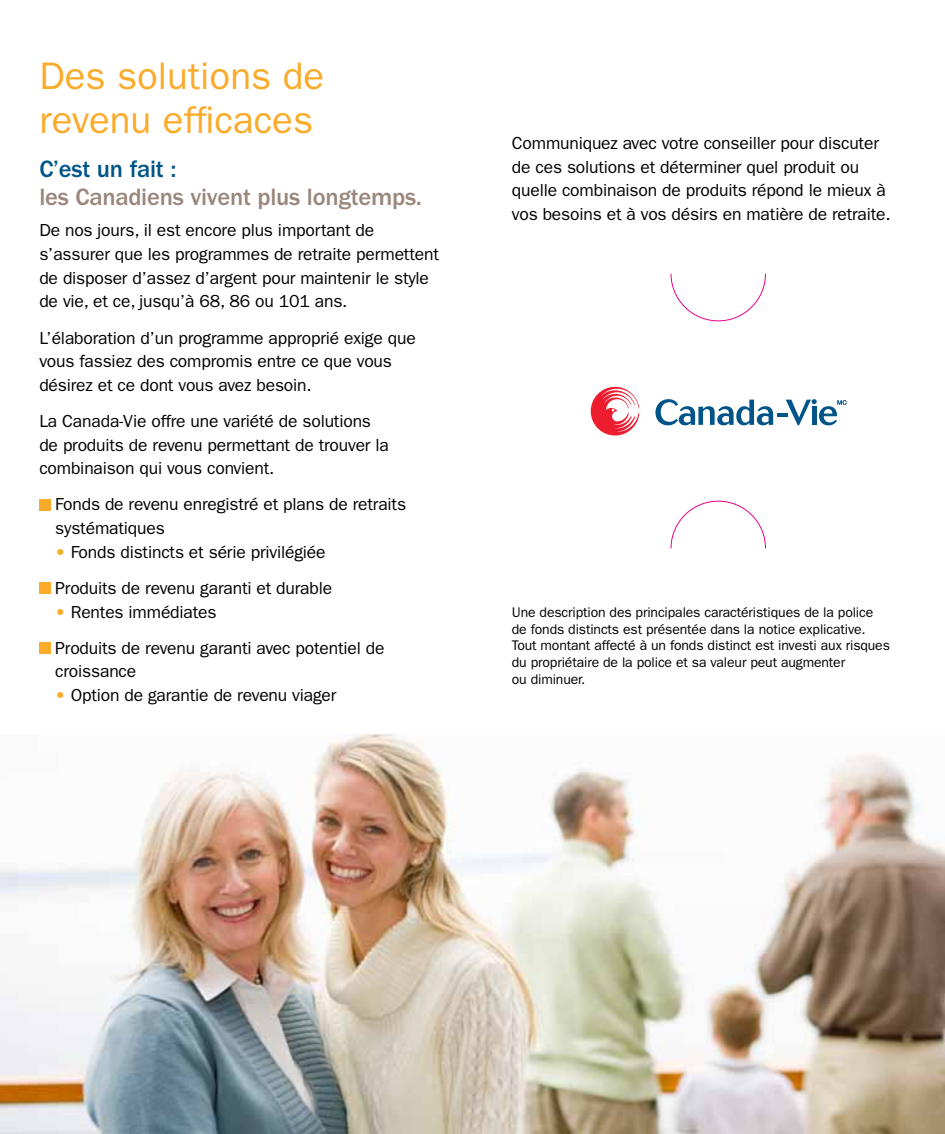
<style>
.page{position:relative;width:945px;height:1134px;background:#fff}
.page>*{position:absolute;margin:0;border:0;box-sizing:border-box;transform-origin:0 0}
.t1{font:38.5px/43.8px "ITC Franklin Gothic Std";color:#fbaa29}
.t2{font:500 24.5px "ITC Franklin Gothic Std";letter-spacing:-.01em;color:#99877d}
.t3{font:500 24.5px "ITC Franklin Gothic Std";letter-spacing:-.01em;color:#005488}
.t4{font:17.5px/23.6px "ITC Franklin Gothic Std";letter-spacing:-.01em;color:#000}
.t5{font:14px/16.8px "ITC Franklin Gothic Std";letter-spacing:-.01em;color:#000}
.s1{font-family:"ITC Franklin Gothic Std Hvy";color:#fbaa29}
</style>
<div class="page">
<img style="left:0;top:734px;width:945px;height:400px">
<div style="left:39px;top:499px;width:11px;height:11px;background:#fbaa29"></div>
<div style="left:39px;top:583px;width:11px;height:11px;background:#fbaa29"></div>
<div style="left:39px;top:643px;width:11px;height:11px;background:#fbaa29"></div>
<svg style="left:655px;top:399px;width:192px;height:26px"></svg>
<svg style="left:591px;top:387px;width:48px;height:49px"></svg>
<svg style="left:670px;top:500px;width:96px;height:49px"></svg>
<svg style="left:670px;top:273px;width:96px;height:49px"></svg>
<h1 class="t1" style="left:39px;top:55px;width:286px">Des solutions de revenu efficaces</h1>
<h2 class="t3" style="left:39px;top:155px;width:139px">C’est un fait :</h2>
<h2 class="t2" style="left:39px;top:183px;width:384px">les Canadiens vivent plus longtemps.</h2>
<p class="t4" style="left:39px;top:219px;width:401px">De nos jours, il est encore plus important de s’assurer que les programmes de retraite permettent de disposer d’assez d’argent pour maintenir le style de vie, et ce, jusqu’à 68, 86 ou 101 ans.</p>
<p class="t4" style="left:39px;top:326px;width:378px">L’élaboration d’un programme approprié exige que vous fassiez des compromis entre ce que vous désirez et ce dont vous avez besoin.</p>
<p class="t4" style="left:39px;top:409px;width:351px">La Canada-Vie offre une variété de solutions de produits de revenu permettant de trouver la combinaison qui vous convient.</p>
<p class="t4" style="left:55px;top:493px;width:352px">Fonds de revenu enregistré et plans de retraits systématiques</p>
<p class="t4" style="left:55px;top:534px;width:279px;line-height:36.2px"><span class="s1">•</span> Fonds distincts et série privilégiée<br>Produits de revenu garanti et durable</p>
<p class="t4" style="left:55px;top:594px;width:331px;line-height:36.2px"><span class="s1">•</span> Rentes immédiates<br>Produits de revenu garanti avec potentiel de</p>
<p class="t4" style="left:55px;top:660px;width:83px">croissance</p>
<p class="t4" style="left:55px;top:683px;width:283px"><span class="s1">•</span> Option de garantie de revenu viager</p>
<p class="t4" style="left:512px;top:131px;width:380px">Communiquez avec votre conseiller pour discuter de ces solutions et déterminer quel produit ou quelle combinaison de produits répond le mieux à vos besoins et à vos désirs en matière de retraite.</p>
<p class="t5" style="left:512px;top:604px;width:380px">U ne description des principales caractéristiques de la police de fonds distincts est présentée dans la notice explicative.<br>Tout montant affecté à un fonds distinct est investi aux risques du propriétaire de la police et sa valeur peut augmenter<br>ou diminuer.</p>
</div>
